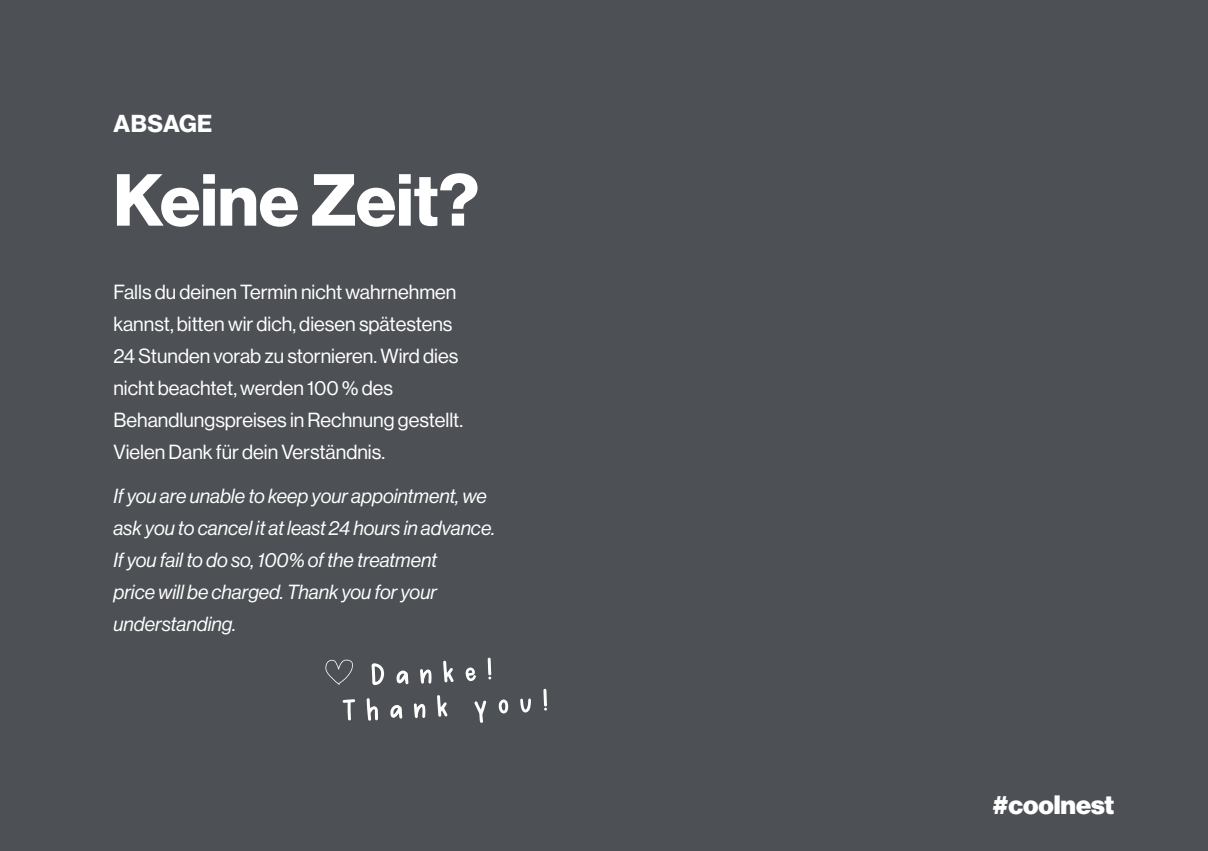
<style>
.page{position:relative;width:1208px;height:851px;background:#fff}
.page>*{position:absolute;margin:0;border:0;box-sizing:border-box;transform-origin:0 0}
.t1{font:72px "N Haas Grotesk DS Pro 75 Bd";color:#fff}
.t2{font:64px "Better Together Spaced";color:#fff}
.t3{font:26px "N Haas Grotesk DS Pro 95 Blk";color:#fff}
.t4{font:24px "N Haas Grotesk DS Pro 75 Bd";letter-spacing:.015em;color:#fff}
.t5{font:20px/32px "N Haas Grotesk DS Pro 55 Rg";color:#fff}
.t6{font:20px/32px "N Haas Grotesk DS Pro 56 It";color:#fff}
</style>
<div class="page">
<div style="left:0;top:0;width:1208px;height:850px;background:#4d5054"></div>
<svg style="left:325px;top:659px;width:28px;height:25px"></svg>
<p class="t4" style="left:114px;top:109px;width:100px">ABSAGE</p>
<h1 class="t1" style="left:113px;top:158px;width:367px">Keine Zeit?</h1>
<p class="t5" style="left:113px;top:276px;width:351px">Falls du deinen Termin nicht wahrnehmen kannst, bitten wir dich, diesen spätestens 24 Stunden vorab zu stornieren. Wird dies nicht beachtet, werden 100 % des Behandlungspreises in Rechnung gestellt.<br>Vielen Dank für dein Verständnis.</p>
<p class="t6" style="left:113px;top:479px;width:383px">If you are unable to keep your appointment, we ask you to cancel it at least 24 hours in advance.<br>If you fail to do so, 100% of the treatment<br>price will be charged. Thank you for your understanding.</p>
<h2 class="t2" style="left:369px;top:626px;width:133px;rotate:-3deg">Danke!</h2>
<h2 class="t2" style="left:340px;top:662px;width:218px;rotate:-3deg">Thank you!</h2>
<h3 class="t3" style="left:992px;top:789px;width:123px">#coolnest</h3>
</div>
